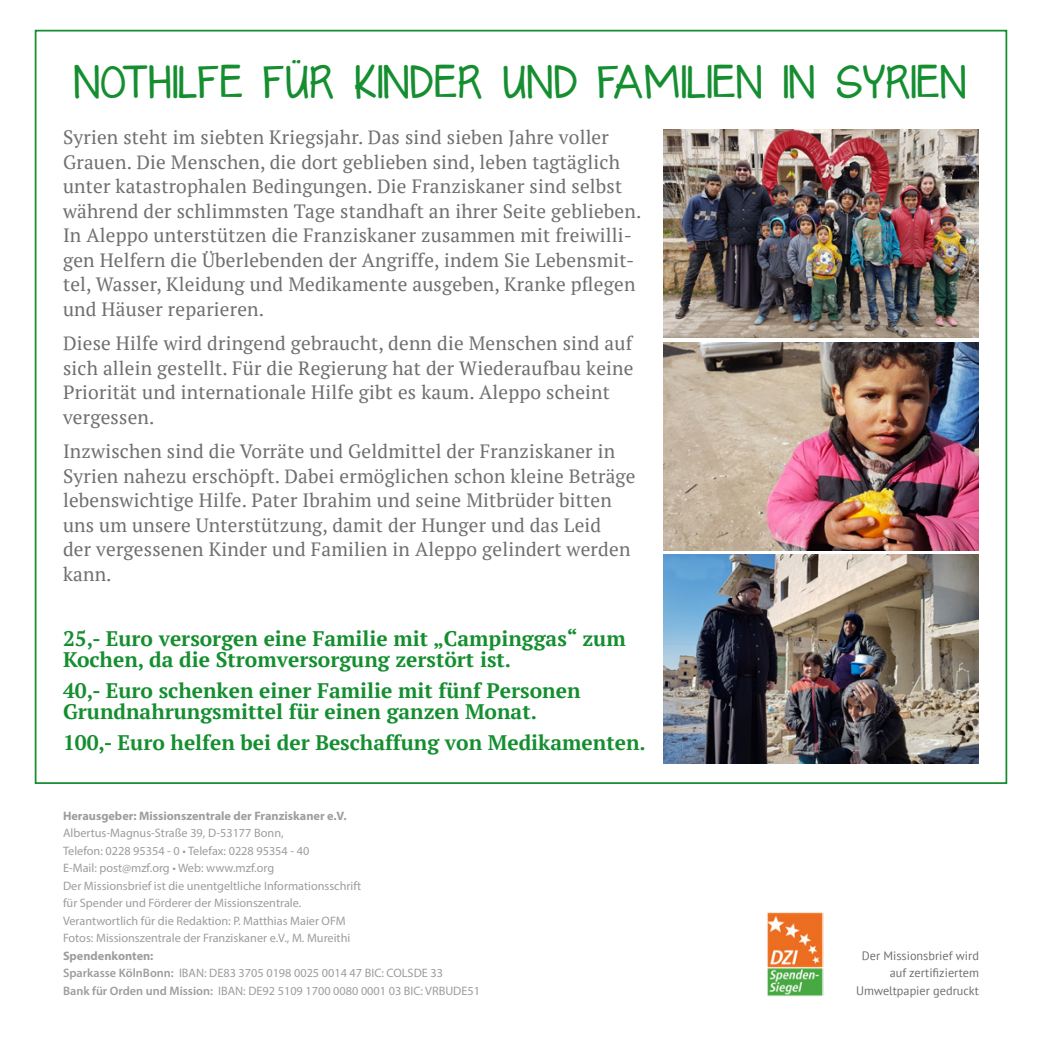
<style>
.page{position:relative;width:1042px;height:1042px;background:#fff}
.page>*{position:absolute;margin:0;border:0;box-sizing:border-box;transform-origin:0 0}
.t1{font:700 38.5px "KG Like A Skyscraper";letter-spacing:.03em;color:#158e30}
.t2{font:700 21px/21px "PT Serif";color:#158e30}
.t3{font:19.25px/24.5px "PT Serif";letter-spacing:.01em;color:#706f6f}
.t4{font:12.25px/17.5px "Myriad Pro";color:#9d9d9c}
.t5{font:12.25px/17.5px "PT Sans";color:#706f6f;text-align:right}
.t6{font:700 12.25px "Myriad Pro";color:#9d9d9c}
.s1{font-weight:700}
.s2{font-weight:600}
</style>
<div class="page">
<img style="left:767px;top:912px;width:56px;height:84px">
<img style="left:663px;top:555px;width:316px;height:208px">
<img style="left:663px;top:342px;width:316px;height:208px">
<img style="left:663px;top:130px;width:315px;height:208px">
<h1 class="t1" style="left:74px;top:52px;width:893px">NOTHILFE FÜR KINDER UND FAMILIEN IN SYRIEN</h1>
<p class="t3" style="left:63px;top:125px;width:580px">Syrien steht im siebten Kriegsjahr. Das sind sieben Jahre voller Grauen. Die Menschen, die dort geblieben sind, leben tagtäglich unter katastrophalen Bedingungen. Die Franziskaner sind selbst während der schlimmsten Tage standhaft an ihrer Seite geblieben.<br>In Aleppo unterstützen die Franziskaner zusammen mit freiwilli&shy;gen Helfern die Überlebenden der Angriffe, indem Sie Lebensmit&shy;tel, Wasser, Kleidung und Medikamente ausgeben, Kranke pflegen und Häuser reparieren.</p>
<p class="t3" style="left:63px;top:331px;width:572px">Diese Hilfe wird dringend gebraucht, denn die Menschen sind auf sich allein gestellt. Für die Regierung hat der Wiederaufbau keine Priorität und internationale Hilfe gibt es kaum. Aleppo scheint vergessen.</p>
<p class="t3" style="left:63px;top:439px;width:574px">Inzwischen sind die Vorräte und Geldmittel der Franziskaner in Syrien nahezu erschöpft. Dabei ermöglichen schon kleine Beträge lebenswichtige Hilfe. Pater Ibrahim und seine Mitbrüder bitten uns um unsere Unterstützung, damit der Hunger und das Leid<br>der vergessenen Kinder und Familien in Aleppo gelindert werden kann.</p>
<p class="t2" style="left:63px;top:628px;width:564px">25,- Euro versorgen eine Familie mit „Campinggas“ zum<br>Kochen, da die Stromversorgung zerstört ist.</p>
<p class="t2" style="left:63px;top:680px;width:519px">40,- Euro schenken einer Familie mit fünf Personen<br>Grundnahrungsmittel für einen ganzen Monat.</p>
<p class="t2" style="left:63px;top:732px;width:584px">100,- Euro helfen bei der Beschaffung von Medikamenten.</p>
<p class="t6" style="left:63px;top:807px;width:285px">Herausgeber: Missionszentrale der Franziskaner e.V.</p>
<p class="t4" style="left:63px;top:824px;width:300px">Albertus-Magnus-Straße 39, D-53177 Bonn,<br>Telefon: 0228 95354 - 0 • Telefax: 0228 95354 - 40<br>E-Mail: post@mzf.org • Web: www.mzf.org<br>Der Missionsbrief ist die unentgeltliche Informationsschrift für Spender und Förderer der Missionszentrale.<br>Verantwortlich für die Redaktion: P. Matthias Maier OFM Fotos: Missionszentrale der Franziskaner e.V., M. Mureithi</p>
<p class="t4" style="left:63px;top:947px;width:418px"><span class="s1">Spendenkonten:<br></span><span class="s2">Sparkasse KölnBonn:</span> IBAN: DE83 3705 0198 0025 0014 47 BIC: COLSDE 33<br><span class="s2">Bank für Orden und Mission:</span> IBAN: DE92 5109 1700 0080 0001 03 BIC: VRBUDE51</p>
<p class="t5" style="left:856px;top:946px;width:124px">Der Missionsbrief wird auf zertifiziertem<br>Umweltpapier gedruckt</p>
</div>
